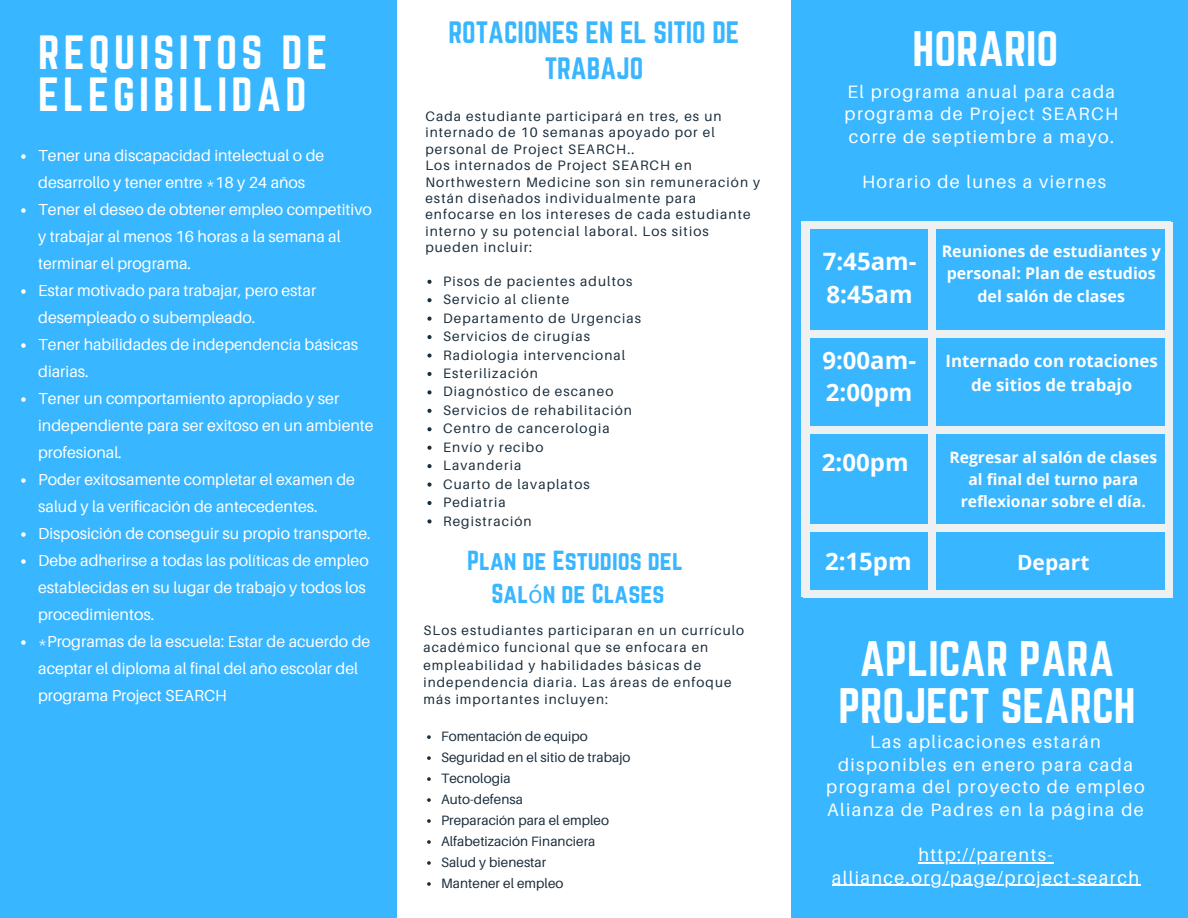
<style>
.page{position:relative;width:1188px;height:918px;background:#38b6ff}
.page>*{position:absolute;margin:0;border:0;box-sizing:border-box;transform-origin:0 0}
.t1{font:43.65px/47.2px "Norwester";color:#fff;text-align:center}
.t2{font:42px/41.7px "Norwester";letter-spacing:.1em;color:#fff}
.t3{font:27px/35.2px "Norwester";color:#38b6ff;text-align:center}
.t4{font:24.15px "Norwester";color:#38b6ff}
.t5{font:700 24px/32.7px "Open Sans";color:#fff}
.t6{font:700 21px "Open Sans";color:#fff}
.t7{font:18px/22.5px "Aileron";letter-spacing:.08em;color:#fff;text-align:center}
.t8{font:700 16.95px/23.5px "Open Sans";color:#fff;text-align:center}
.t9{font:700 16.05px/22.2px "Open Sans";color:#fff;text-align:center}
.t10{font:15.9px/27px "Aileron";color:#fff}
.t11{font:700 15.6px/21.8px "Open Sans";color:#fff;text-align:center}
.t12{font:13.65px/16.4px "Aileron";letter-spacing:.08em;color:#1a2d3b}
.t13{font:13.5px/17.4px "Aileron";letter-spacing:.08em;color:#1a2d3b}
.t14{font:13.5px "Aileron";letter-spacing:.005em;color:#1a2d3b}
.s1{font-family:"Noto Sans"}
</style>
<div class="page">
<div style="left:397px;top:0;width:394px;height:918px;background:#fff"></div>
<svg style="left:427px;top:280px;width:5px;height:4px"></svg>
<svg style="left:427px;top:298px;width:5px;height:4px"></svg>
<svg style="left:427px;top:317px;width:5px;height:4px"></svg>
<svg style="left:427px;top:335px;width:5px;height:4px"></svg>
<svg style="left:427px;top:353px;width:5px;height:5px"></svg>
<svg style="left:427px;top:372px;width:5px;height:4px"></svg>
<svg style="left:427px;top:390px;width:5px;height:4px"></svg>
<svg style="left:427px;top:409px;width:5px;height:4px"></svg>
<svg style="left:427px;top:427px;width:5px;height:4px"></svg>
<svg style="left:427px;top:446px;width:5px;height:4px"></svg>
<svg style="left:427px;top:464px;width:5px;height:4px"></svg>
<svg style="left:427px;top:483px;width:5px;height:4px"></svg>
<svg style="left:427px;top:501px;width:5px;height:4px"></svg>
<svg style="left:427px;top:519px;width:5px;height:4px"></svg>
<svg style="left:427px;top:735px;width:4px;height:4px"></svg>
<svg style="left:427px;top:756px;width:4px;height:4px"></svg>
<svg style="left:427px;top:777px;width:4px;height:4px"></svg>
<svg style="left:427px;top:798px;width:4px;height:4px"></svg>
<svg style="left:427px;top:819px;width:4px;height:4px"></svg>
<svg style="left:427px;top:840px;width:4px;height:4px"></svg>
<svg style="left:427px;top:861px;width:4px;height:4px"></svg>
<svg style="left:427px;top:882px;width:4px;height:4px"></svg>
<hr style="left:918px;top:862px;width:136px;height:1px;background:#fff">
<hr style="left:832px;top:885px;width:309px;height:1px;background:#fff">
<div style="left:803px;top:222px;width:368px;height:7px;background:#eff0f2"></div>
<div style="left:803px;top:591px;width:368px;height:7px;background:#eff0f2"></div>
<div style="left:802px;top:222px;width:7px;height:375px;background:#eff0f2"></div>
<div style="left:929px;top:225px;width:7px;height:369px;background:#eff0f2"></div>
<div style="left:1165px;top:223px;width:8px;height:375px;background:#eff0f2"></div>
<div style="left:802px;top:524px;width:367px;height:7px;background:#eff0f2"></div>
<div style="left:803px;top:426px;width:368px;height:8px;background:#eff0f2"></div>
<div style="left:803px;top:330px;width:368px;height:7px;background:#eff0f2"></div>
<svg style="left:21px;top:154px;width:5px;height:5px"></svg>
<svg style="left:21px;top:208px;width:5px;height:5px"></svg>
<svg style="left:21px;top:289px;width:5px;height:5px"></svg>
<svg style="left:21px;top:343px;width:5px;height:5px"></svg>
<svg style="left:21px;top:397px;width:5px;height:5px"></svg>
<svg style="left:21px;top:478px;width:5px;height:5px"></svg>
<svg style="left:21px;top:532px;width:5px;height:5px"></svg>
<svg style="left:21px;top:559px;width:5px;height:5px"></svg>
<svg style="left:21px;top:640px;width:5px;height:5px"></svg>
<p class="t2" style="left:38px;top:31px;width:291px">REQUISITOS DE<br>ELEGIBILIDAD</p>
<p class="t10" style="left:38px;top:142px;width:288px">Tener una discapacidad intelectual o de desarrollo y tener entre *18 y 24 años</p>
<p class="t10" style="left:38px;top:196px;width:335px">Tener el deseo de obtener empleo competitivo y trabajar al menos 16 horas a la semana al terminar el programa.</p>
<p class="t10" style="left:38px;top:277px;width:280px">Estar motivado para trabajar, pero estar desempleado o subempleado.</p>
<p class="t10" style="left:38px;top:331px;width:322px">Tener habilidades de independencia básicas diarias.</p>
<p class="t10" style="left:38px;top:385px;width:337px">Tener un comportamiento apropiado y ser independiente para ser exitoso en un ambiente profesional.</p>
<p class="t10" style="left:38px;top:466px;width:318px">Poder exitosamente completar el examen de salud y la verificación de antecedentes.</p>
<p class="t10" style="left:38px;top:520px;width:334px">Disposición de conseguir su propio transporte.</p>
<p class="t10" style="left:38px;top:547px;width:332px">Debe adherirse a todas las políticas de empleo establecidas en su lugar de trabajo y todos los procedimientos.</p>
<p class="t10" style="left:38px;top:628px;width:334px">*Programas de la escuela: Estar de acuerdo de aceptar el diploma al final del año escolar del programa Project SEARCH</p>
<p class="t3" style="left:449px;top:15px;width:292px">ROTACIONES EN EL SITIO DE<br>TRABAJO</p>
<p class="t12" style="left:425px;top:108px;width:298px">Cada estudiante participará en tres, es un internado de 10 semanas apoyado por el personal de Project SEARCH..</p>
<p class="t12" style="left:425px;top:157px;width:336px">Los internados de Project SEARCH en Northwestern Medicine son sin remuneración y están diseñados individualmente para enfocarse en los intereses de cada estudiante interno y su potencial laboral. Los sitios pueden incluir:</p>
<p class="t12" style="left:443px;top:273px;width:191px">Pisos de pacientes adultos</p>
<p class="t12" style="left:443px;top:291px;width:128px">Servicio al cliente</p>
<p class="t12" style="left:443px;top:310px;width:200px">Departamento de Urgencias</p>
<p class="t12" style="left:443px;top:328px;width:148px">Servicios de cirugías</p>
<p class="t12" style="left:443px;top:346px;width:184px">Radiologia intervencional</p>
<p class="t12" style="left:443px;top:365px;width:96px">Esterilización</p>
<p class="t12" style="left:443px;top:383px;width:172px">Diagnóstico de escaneo</p>
<p class="t12" style="left:443px;top:402px;width:190px">Servicios de rehabilitación</p>
<p class="t12" style="left:443px;top:420px;width:168px">Centro de cancerologia</p>
<p class="t12" style="left:443px;top:439px;width:102px">Envío y recibo</p>
<p class="t12" style="left:443px;top:457px;width:80px">Lavanderia</p>
<p class="t12" style="left:443px;top:475px;width:148px">Cuarto de lavaplatos</p>
<p class="t12" style="left:443px;top:494px;width:64px">Pediatria</p>
<p class="t12" style="left:443px;top:512px;width:90px">Registración</p>
<p class="t4" style="left:467px;top:545px;width:217px">Plan de Estudios del</p>
<p class="t4" style="left:492px;top:579px;width:174px">Sal<span class="s1">ó</span>n de Clases</p>
<p class="t13" style="left:423px;top:621px;width:322px">SLos estudiantes participaran en un currículo académico funcional que se enfocara en empleabilidad y habilidades básicas de independencia diaria. Las áreas de enfoque más importantes incluyen:</p>
<p class="t14" style="left:441px;top:728px;width:148px">Fomentación de equipo</p>
<p class="t14" style="left:441px;top:749px;width:191px">Seguridad en el sitio de trabajo</p>
<p class="t14" style="left:441px;top:770px;width:71px">Tecnologia</p>
<p class="t14" style="left:441px;top:791px;width:83px">Auto-defensa</p>
<p class="t14" style="left:441px;top:812px;width:170px">Preparación para el empleo</p>
<p class="t14" style="left:441px;top:833px;width:156px">Alfabetización Financiera</p>
<p class="t14" style="left:441px;top:854px;width:107px">Salud y bienestar</p>
<p class="t14" style="left:441px;top:875px;width:124px">Mantener el empleo</p>
<p class="t1" style="left:913px;top:24px;width:147px">HORARIO</p>
<p class="t7" style="left:845px;top:80px;width:275px;text-align:left">El programa anual para cada programa de Project SEARCH corre de septiembre a mayo.</p>
<p class="t7" style="left:862px;top:170px;width:246px">Horario de lunes a viernes</p>
<p class="t5" style="left:823px;top:245px;width:95px">7:45am-<br>8:45am</p>
<p class="t5" style="left:822px;top:343px;width:95px">9:00am-<br>2:00pm</p>
<p class="t5" style="left:822px;top:446px;width:88px">2:00pm</p>
<p class="t5" style="left:825px;top:544px;width:88px">2:15pm</p>
<p class="t9" style="left:942px;top:240px;width:221px">Reuniones de estudiantes y personal: Plan de estudios del salón de clases</p>
<p class="t8" style="left:945px;top:349px;width:214px">Internado con rotaciones de sitios de trabajo</p>
<p class="t11" style="left:950px;top:446px;width:209px">Regresar al salón de clases al final del turno para reflexionar sobre el día.</p>
<p class="t6" style="left:1017px;top:548px;width:74px">Depart</p>
<p class="t1" style="left:839px;top:635px;width:299px">APLICAR PARA<br>PROJECT SEARCH</p>
<p class="t7" style="left:826px;top:730px;width:320px">Las aplicaciones estarán disponibles en enero para cada programa del proyecto de empleo<br>Alianza de Padres en la página de</p>
<p class="t7" style="left:832px;top:843px;width:309px">http://parents&shy;alliance.org/page/project-search</p>
</div>
